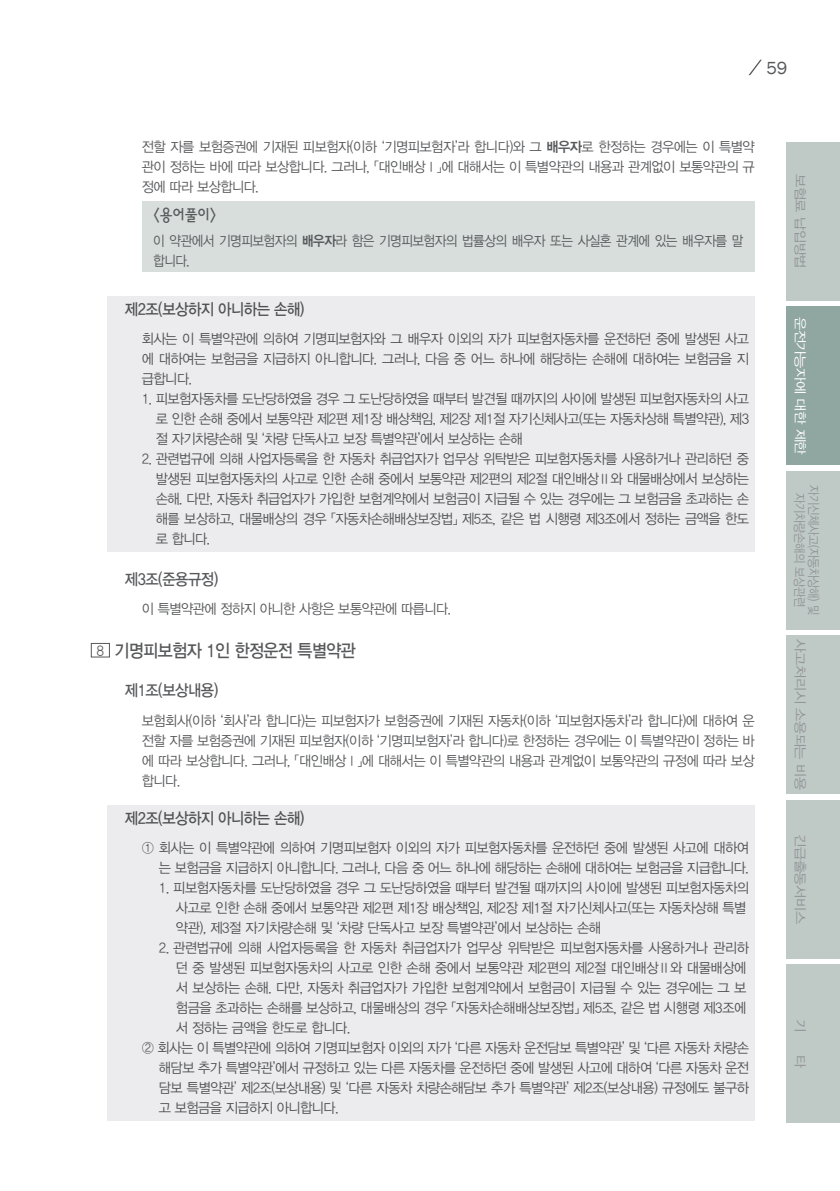
<style>
.page{position:relative;width:840px;height:1191px;background:#fff}
.page>*{position:absolute;margin:0;border:0;box-sizing:border-box;transform-origin:0 0}
.제1장_조{font:18px "YDVYGO Std 33";letter-spacing:-.03em;color:#57585a;scale:.9 1}
.t1{font:18px "Franklin Gothic";color:#57585a}
.제1절{font:16px "YDVYGO Std 33";letter-spacing:-.03em;color:#57585a;scale:.9 1}
.용어풀이{font:16px "YDVYGO Std 23";color:#57585a;scale:.9 1}
.본문{font:14px/20px "YDVYGO Std 32";letter-spacing:-.04em;color:#57585a;text-align:justify;scale:.95 1}
.본문_1_-_1{font:14px/20px "YDVYGO Std 32";letter-spacing:-.03em;color:#57585a;scale:.95 1}
.본문_내어쓰기{font:14px/20px "YDVYGO Std 32";letter-spacing:-.04em;color:#57585a;text-align:right;scale:.95 1}
.탭2{font:14px/20px "YDVYGO Std 32";letter-spacing:-.04em;color:#57585a;scale:.9 1}
.목차_본문{font:14px "YDVYGO Std 32";color:#57585a;scale:.9 1}
.t2{font:12.8px "YDVYGO Std 32";letter-spacing:-.03em;color:#939598;scale:1.12 1}
.t3{font:12.8px/14px "YDVYGO Std 32";letter-spacing:-.03em;color:#939598;text-align:center;scale:.87 1}
.t4{font:12.8px "YDVYGO Std 32";letter-spacing:-.03em;color:#fff;scale:1.12 1}
.s1{font-family:"YDVYGO Std 34"}
</style>
<div class="page">
<svg style="left:748px;top:60px;width:13px;height:15px"></svg>
<div style="left:785px;top:142px;width:54px;height:158px;background:#bfc9c6"></div>
<div style="left:785px;top:306px;width:54px;height:159px;background:#90a6a1"></div>
<div style="left:785px;top:471px;width:54px;height:158px;background:#bfc9c6"></div>
<div style="left:785px;top:635px;width:54px;height:159px;background:#bfc9c6"></div>
<div style="left:785px;top:799px;width:54px;height:159px;background:#bfc9c6"></div>
<div style="left:785px;top:964px;width:54px;height:159px;background:#bfc9c6"></div>
<div style="left:142px;top:201px;width:612px;height:71px;background:#d7dedc"></div>
<div style="left:91px;top:643px;width:19px;height:14px;border:1px solid #57585a"></div>
<div style="left:108px;top:296px;width:646px;height:256px;background:#ececee"></div>
<div style="left:108px;top:805px;width:646px;height:315px;background:#ececee"></div>
<p class="t1" style="left:766px;top:57px;width:23px">59</p>
<p class="본문" style="left:142px;top:137px;width:646px">전할 자를 보험증권에 기재된 피보험자(이하 ‘기명피보험자’라 합니다)와 그 <span class="s1">배우자</span>로 한정하는 경우에는 이 특별약 관이 정하는 바에 따라 보상합니다. 그러나, 「대인배상Ⅰ」에 대해서는 이 특별약관의 내용과 관계없이 보통약관의 규 정에 따라 보상합니다.</p>
<p class="용어풀이" style="left:153px;top:207px;width:72px">&lt;용어풀이&gt;</p>
<p class="탭2" style="left:153px;top:231px;width:657px">이 약관에서 기명피보험자의 <span class="s1">배우자</span>라 함은 기명피보험자의 법률상의 배우자 또는 사실혼 관계에 있는 배우자를 말 합니다.</p>
<p class="제1절" style="left:125px;top:301px;width:201px">제2조(보상하지 아니하는 손해)</p>
<p class="본문" style="left:142px;top:329px;width:640px">회사는 이 특별약관에 의하여 기명피보험자와 그 배우자 이외의 자가 피보험자동차를 운전하던 중에 발생된 사고 에 대하여는 보험금을 지급하지 아니합니다. 그러나, 다음 중 어느 하나에 해당하는 손해에 대하여는 보험금을 지 급합니다.</p>
<p class="본문" style="left:156px;top:389px;width:625px;text-indent:-14px">1. 피보험자동차를 도난당하였을 경우 그 도난당하였을 때부터 발견될 때까지의 사이에 발생된 피보험자동차의 사고 로 인한 손해 중에서 보통약관 제2편 제1장 배상책임, 제2장 제1절 자기신체사고(또는 자동차상해 특별약관), 제3 절 자기차량손해 및 ‘차량 단독사고 보장 특별약관’에서 보상하는 손해</p>
<p class="본문" style="left:156px;top:449px;width:625px;text-indent:-14px">2. 관련법규에 의해 사업자등록을 한 자동차 취급업자가 업무상 위탁받은 피보험자동차를 사용하거나 관리하던 중 발생된 피보험자동차의 사고로 인한 손해 중에서 보통약관 제2편의 제2절 대인배상Ⅱ와 대물배상에서 보상하는 손해. 다만, 자동차 취급업자가 가입한 보험계약에서 보험금이 지급될 수 있는 경우에는 그 보험금을 초과하는 손 해를 보상하고, 대물배상의 경우 「자동차손해배상보장법」 제5조, 같은 법 시행령 제3조에서 정하는 금액을 한도 로 합니다.</p>
<p class="제1절" style="left:125px;top:571px;width:105px">제3조(준용규정)</p>
<p class="본문" style="left:142px;top:599px;width:327px">이 특별약관에 정하지 아니한 사항은 보통약관에 따릅니다.</p>
<p class="목차_본문" style="left:97px;top:643px;width:9px">8</p>
<p class="제1장_조" style="left:115px;top:641px;width:269px">기명피보험자 1인 한정운전 특별약관</p>
<p class="제1절" style="left:125px;top:682px;width:105px">제1조(보상내용)</p>
<p class="본문" style="left:142px;top:710px;width:646px">보험회사(이하 ‘회사’라 합니다)는 피보험자가 보험증권에 기재된 자동차(이하 ‘피보험자동차’라 합니다)에 대하여 운 전할 자를 보험증권에 기재된 피보험자(이하 ‘기명피보험자’라 합니다)로 한정하는 경우에는 이 특별약관이 정하는 바 에 따라 보상합니다. 그러나, 「대인배상Ⅰ」에 대해서는 이 특별약관의 내용과 관계없이 보통약관의 규정에 따라 보상 합니다.</p>
<p class="제1절" style="left:125px;top:810px;width:201px">제2조(보상하지 아니하는 손해)</p>
<p class="본문_내어쓰기" style="left:142px;top:838px;width:640px">① 회사는 이 특별약관에 의하여 기명피보험자 이외의 자가 피보험자동차를 운전하던 중에 발생된 사고에 대하여 는 보험금을 지급하지 아니합니다. 그러나, 다음 중 어느 하나에 해당하는 손해에 대하여는 보험금을 지급합니다.</p>
<p class="본문_1_-_1" style="left:176px;top:878px;width:604px;text-indent:-17px">1. 피보험자동차를 도난당하였을 경우 그 도난당하였을 때부터 발견될 때까지의 사이에 발생된 피보험자동차의 사고로 인한 손해 중에서 보통약관 제2편 제1장 배상책임, 제2장 제1절 자기신체사고(또는 자동차상해 특별 약관), 제3절 자기차량손해 및 ‘차량 단독사고 보장 특별약관’에서 보상하는 손해</p>
<p class="본문_1_-_1" style="left:176px;top:938px;width:604px;text-indent:-17px">2. 관련법규에 의해 사업자등록을 한 자동차 취급업자가 업무상 위탁받은 피보험자동차를 사용하거나 관리하 던 중 발생된 피보험자동차의 사고로 인한 손해 중에서 보통약관 제2편의 제2절 대인배상Ⅱ와 대물배상에 서 보상하는 손해. 다만, 자동차 취급업자가 가입한 보험계약에서 보험금이 지급될 수 있는 경우에는 그 보 험금을 초과하는 손해를 보상하고, 대물배상의 경우 「자동차손해배상보장법」 제5조, 같은 법 시행령 제3조에 서 정하는 금액을 한도로 합니다.</p>
<p class="본문_내어쓰기" style="left:159px;top:1038px;width:622px;text-align:justify;text-indent:-17px">② 회사는 이 특별약관에 의하여 기명피보험자 이외의 자가 ‘다른 자동차 운전담보 특별약관’ 및 ‘다른 자동차 차량손 해담보 추가 특별약관’에서 규정하고 있는 다른 자동차를 운전하던 중에 발생된 사고에 대하여 ‘다른 자동차 운전 담보 특별약관’ 제2조(보상내용) 및 ‘다른 자동차 차량손해담보 추가 특별약관’ 제2조(보상내용) 규정에도 불구하 고 보험금을 지급하지 아니합니다.</p>
<p class="t2" style="left:806px;top:174px;width:86px;rotate:90deg">보험료 납입방법</p>
<p class="t4" style="left:806px;top:317px;width:125px;rotate:90deg">운전가능자에 대한 제한</p>
<p class="t3" style="left:819px;top:485px;width:150px;rotate:90deg">자기신체사고(자동차상해) 및 자기차량손해의 보상관련</p>
<p class="t2" style="left:806px;top:639px;width:136px;rotate:90deg">사고처리시 소용되는 비용</p>
<p class="t2" style="left:806px;top:834px;width:82px;rotate:90deg">긴급출동서비스</p>
<p class="t2" style="left:806px;top:1019px;width:13px;rotate:90deg">기</p>
<p class="t2" style="left:806px;top:1054px;width:13px;rotate:90deg">타</p>
</div>
